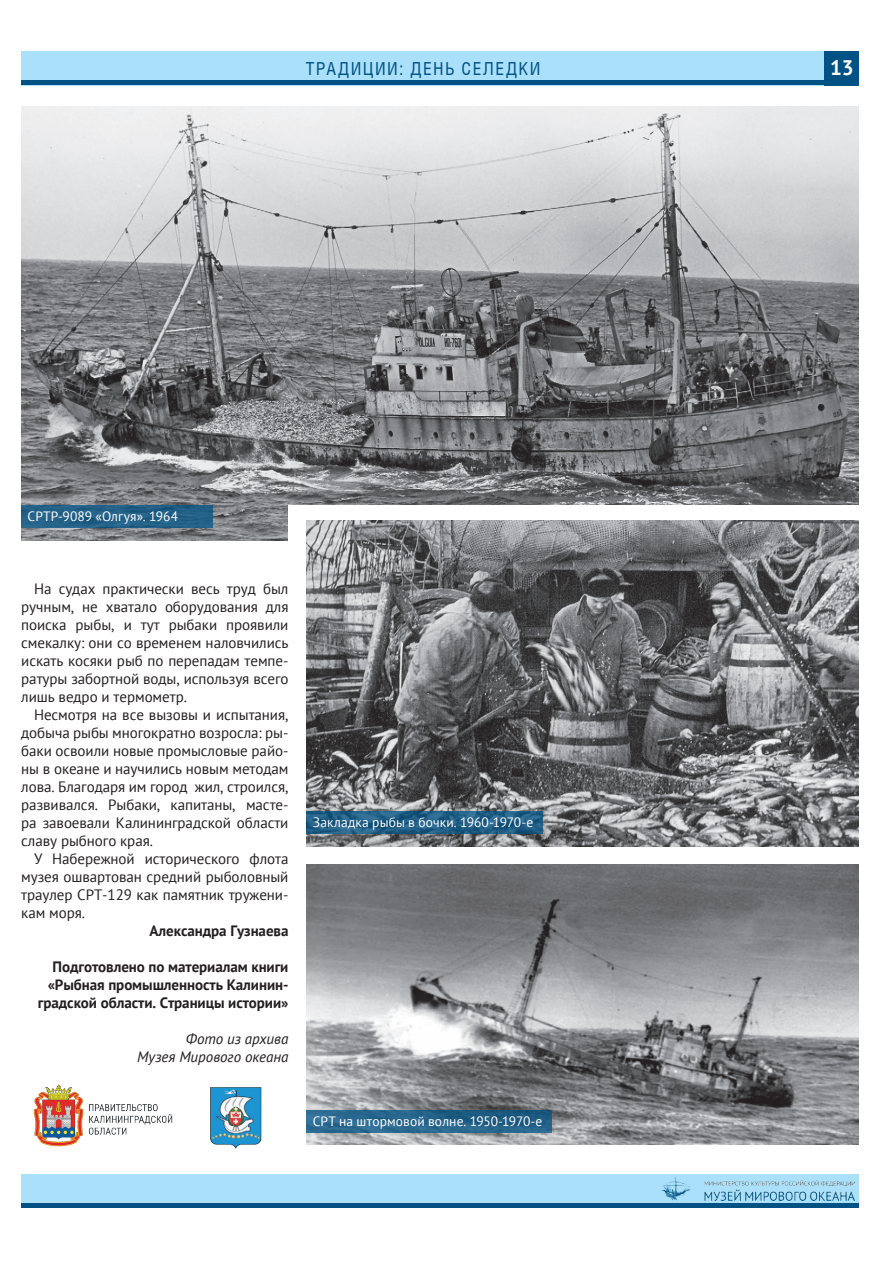
<style>
.page{position:relative;width:893px;height:1263px;background:#fff}
.page>*{position:absolute;margin:0;border:0;box-sizing:border-box;transform-origin:0 0}
.t1{font:700 21px "PT Sans";color:#fff}
.t2{font:18px "Helios Cond";letter-spacing:.09em;color:#005285}
.t3{font:15px/18px "PT Sans";letter-spacing:-.005em;color:#231f20;text-align:justify}
.t4{font:700 15px/18px "PT Sans";letter-spacing:-.005em;color:#231f20;text-align:right}
.t5{font:italic 15px/18px "PT Sans";color:#231f20;text-align:right}
.t6{font:13.5px "PT Sans";letter-spacing:.005em;color:#fff}
</style>
<div class="page">
<div style="left:21px;top:51px;width:838px;height:34px;background:#aae0f9"></div>
<div style="left:825px;top:51px;width:34px;height:34px;background:#005285"></div>
<hr style="left:21px;top:81px;width:838px;height:4px;background:#005285">
<div style="left:21px;top:1174px;width:838px;height:33px;background:#aae0f9"></div>
<hr style="left:21px;top:1203px;width:838px;height:4px;background:#005285">
<img style="left:661px;top:1177px;width:193px;height:23px">
<img style="left:21px;top:106px;width:838px;height:434px">
<div style="left:288px;top:505px;width:574px;height:180px;background:#fff"></div>
<img style="left:306px;top:521px;width:553px;height:325px">
<img style="left:306px;top:864px;width:553px;height:280px">
<img style="left:33px;top:1084px;width:140px;height:63px">
<img style="left:210px;top:1087px;width:52px;height:62px">
<svg style="left:306px;top:811px;width:236px;height:23px;background:#205d84"></svg>
<svg style="left:306px;top:1111px;width:246px;height:22px;background:#26648b"></svg>
<div style="left:21px;top:505px;width:191px;height:22px;background:#246289"></div>
<p class="t2" style="left:306px;top:58px;width:236px">ТРАДИЦИИ: ДЕНЬ СЕЛЕДКИ</p>
<h1 class="t1" style="left:830px;top:54px;width:25px">13</h1>
<p class="t6" style="left:28px;top:507px;width:152px">СРТР-9089 «Олгуя». 1964</p>
<p class="t3" style="left:21px;top:579px;width:269px;text-indent:13px">На судах практически весь труд был ручным, не хватало оборудования для поиска рыбы, и тут рыбаки проявили смекалку: они со временем наловчились искать косяки рыб по перепадам темпе&shy;ратуры забортной воды, используя всего лишь ведро и термометр.</p>
<p class="t3" style="left:21px;top:705px;width:269px;text-indent:13px">Несмотря на все вызовы и испытания, добыча рыбы многократно возросла: ры&shy;баки освоили новые промысловые райо&shy;ны в океане и научились новым методам лова. Благодаря им город жил, строился, развивался. Рыбаки, капитаны, масте&shy;ра завоевали Калининградской области славу рыбного края.</p>
<p class="t3" style="left:21px;top:849px;width:269px;text-indent:13px">У Набережной исторического флота музея ошвартован средний рыболовный траулер СРТ-129 как памятник тружени&shy;кам моря.</p>
<p class="t4" style="left:150px;top:921px;width:140px">Александра Гузнаева</p>
<p class="t4" style="left:38px;top:957px;width:252px">Подготовлено по материалам книги «Рыбная промышленность Калинин&shy;градской области. Страницы истории»</p>
<p class="t5" style="left:137px;top:1029px;width:153px">Фото из архива<br>Музея Мирового океана</p>
<p class="t6" style="left:313px;top:814px;width:222px">Закладка рыбы в бочки. 1960-1970-е</p>
<p class="t6" style="left:313px;top:1112px;width:231px">СРТ на штормовой волне. 1950-1970-е</p>
</div>
